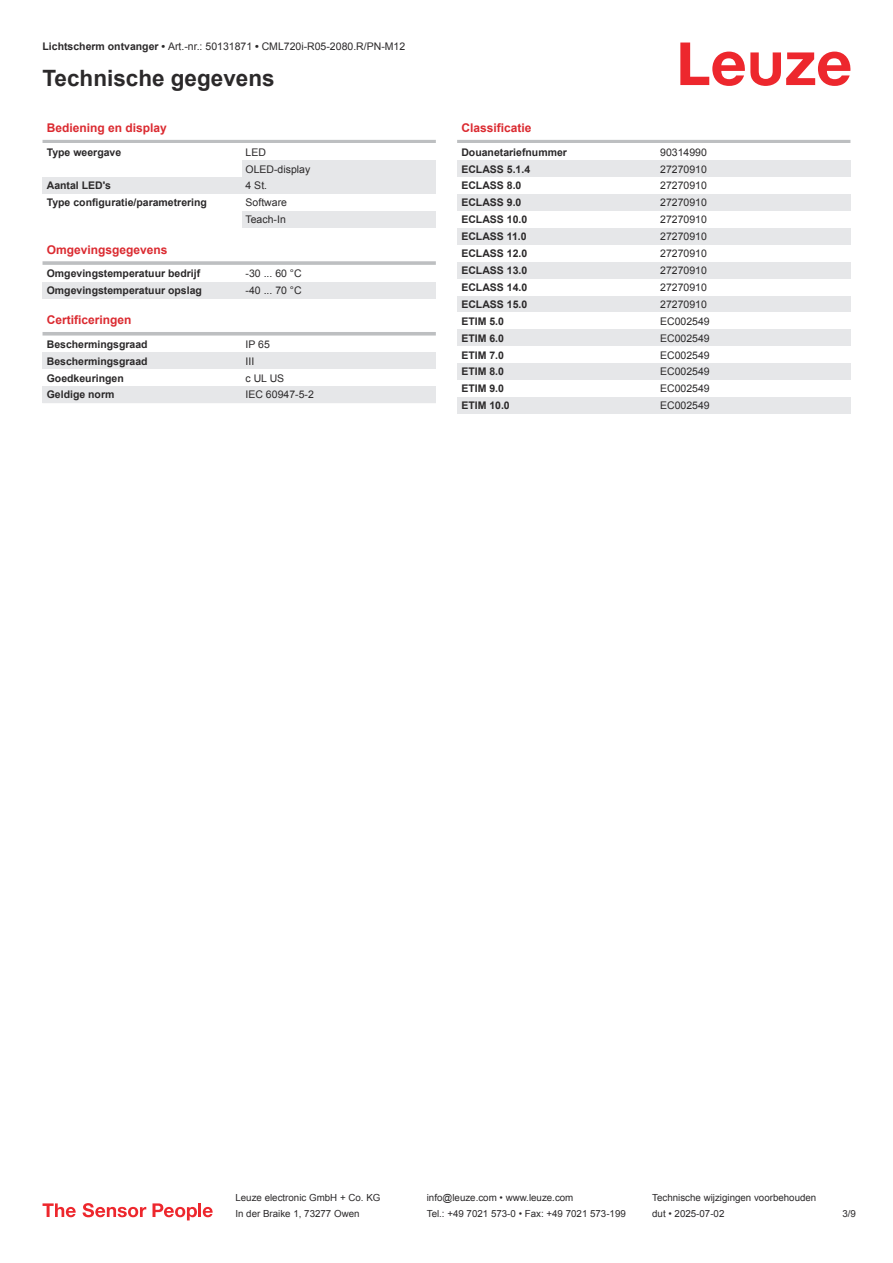
<style>
.page{position:relative;width:893px;height:1263px;background:#fff}
.page>*{position:absolute;margin:0;border:0;box-sizing:border-box;transform-origin:0 0}
.t1{font:700 22.5px "Arial";color:#2b292a}
.t2{font:700 12px "Arial";color:#db2a30}
.t3{font:700 10.5px "Arial";color:#2b292a}
.t4{font:10.5px/17px "Arial";color:#2b292a}
.t5{font:9.75px "Arial";color:#2b292a}
.s1{font-weight:700}
</style>
<div class="page">
<svg style="left:680px;top:43px;width:170px;height:43px"></svg>
<hr style="left:43px;top:140px;width:393px;height:3px;background:#bdbfc1">
<div style="left:242px;top:160px;width:194px;height:17px;background:#e6e7e9"></div>
<div style="left:43px;top:177px;width:199px;height:17px;background:#e6e7e9"></div>
<div style="left:242px;top:177px;width:194px;height:17px;background:#e6e7e9"></div>
<div style="left:242px;top:211px;width:194px;height:17px;background:#e6e7e9"></div>
<hr style="left:43px;top:261px;width:393px;height:4px;background:#c5c7c9">
<div style="left:43px;top:282px;width:199px;height:17px;background:#e6e7e9"></div>
<div style="left:242px;top:282px;width:194px;height:17px;background:#e6e7e9"></div>
<svg style="left:43px;top:332px;width:393px;height:4px;background:#c4c6c7"></svg>
<div style="left:43px;top:352px;width:199px;height:17px;background:#e6e7e9"></div>
<div style="left:242px;top:352px;width:194px;height:17px;background:#e6e7e9"></div>
<div style="left:43px;top:386px;width:199px;height:17px;background:#e6e7e9"></div>
<div style="left:242px;top:386px;width:194px;height:17px;background:#e6e7e9"></div>
<hr style="left:457px;top:140px;width:393px;height:3px;background:#bdbfc1">
<div style="left:457px;top:160px;width:200px;height:17px;background:#e6e7e9"></div>
<div style="left:657px;top:160px;width:193px;height:17px;background:#e6e7e9"></div>
<div style="left:457px;top:194px;width:200px;height:17px;background:#e6e7e9"></div>
<div style="left:657px;top:194px;width:193px;height:17px;background:#e6e7e9"></div>
<div style="left:457px;top:228px;width:200px;height:17px;background:#e6e7e9"></div>
<div style="left:657px;top:228px;width:193px;height:17px;background:#e6e7e9"></div>
<div style="left:457px;top:262px;width:200px;height:17px;background:#e6e7e9"></div>
<div style="left:657px;top:262px;width:193px;height:17px;background:#e6e7e9"></div>
<div style="left:457px;top:296px;width:200px;height:16px;background:#e6e7e9"></div>
<div style="left:657px;top:296px;width:193px;height:16px;background:#e6e7e9"></div>
<div style="left:457px;top:329px;width:200px;height:17px;background:#e6e7e9"></div>
<div style="left:657px;top:329px;width:193px;height:17px;background:#e6e7e9"></div>
<div style="left:457px;top:363px;width:200px;height:17px;background:#e6e7e9"></div>
<div style="left:657px;top:363px;width:193px;height:17px;background:#e6e7e9"></div>
<div style="left:457px;top:397px;width:200px;height:17px;background:#e6e7e9"></div>
<div style="left:657px;top:397px;width:193px;height:17px;background:#e6e7e9"></div>
<svg style="left:43px;top:1203px;width:33px;height:14px"></svg>
<svg style="left:83px;top:1203px;width:63px;height:14px"></svg>
<svg style="left:153px;top:1203px;width:44px;height:17px"></svg>
<hr style="left:198px;top:1203px;width:3px;height:14px;background:#ed272d">
<svg style="left:203px;top:1207px;width:10px;height:10px"></svg>
<p class="t4" style="left:43px;top:39px;width:364px"><span class="s1">Lichtscherm ontvanger •</span> Art.-nr.: 50131871 <span class="s1">•</span> CML720i-R05-2080.R/PN-M12</p>
<h1 class="t1" style="left:43px;top:70px;width:234px">Technische gegevens</h1>
<p class="t2" style="left:47px;top:123px;width:122px">Bediening en display</p>
<p class="t3" style="left:47px;top:148px;width:76px">Type weergave</p>
<p class="t4" style="left:246px;top:144px;width:66px">LED<br>OLED-display</p>
<p class="t3" style="left:47px;top:182px;width:66px">Aantal LED's</p>
<p class="t4" style="left:246px;top:178px;width:23px">4 St.</p>
<p class="t3" style="left:47px;top:199px;width:162px">Type configuratie/parametrering</p>
<p class="t4" style="left:246px;top:195px;width:43px">Software<br>Teach-In</p>
<p class="t2" style="left:47px;top:245px;width:122px">Omgevingsgegevens</p>
<p class="t3" style="left:47px;top:269px;width:155px">Omgevingstemperatuur bedrijf</p>
<p class="t4" style="left:246px;top:266px;width:58px">-30 ... 60 °C</p>
<p class="t3" style="left:47px;top:286px;width:157px">Omgevingstemperatuur opslag</p>
<p class="t4" style="left:246px;top:283px;width:58px">-40 ... 70 °C</p>
<p class="t2" style="left:47px;top:316px;width:86px">Certificeringen</p>
<p class="t3" style="left:47px;top:340px;width:102px">Beschermingsgraad</p>
<p class="t4" style="left:246px;top:337px;width:26px">IP 65</p>
<p class="t3" style="left:47px;top:357px;width:102px">Beschermingsgraad</p>
<p class="t4" style="left:246px;top:353px;width:10px">III</p>
<p class="t3" style="left:47px;top:374px;width:79px">Goedkeuringen</p>
<p class="t4" style="left:246px;top:370px;width:40px">c UL US</p>
<p class="t3" style="left:47px;top:391px;width:69px">Geldige norm</p>
<p class="t4" style="left:246px;top:387px;width:70px">IEC 60947-5-2</p>
<p class="t2" style="left:461px;top:123px;width:72px">Classificatie</p>
<p class="t3" style="left:461px;top:148px;width:107px">Douanetariefnummer</p>
<p class="t4" style="left:660px;top:144px;width:48px">90314990</p>
<p class="t3" style="left:461px;top:165px;width:70px">ECLASS 5.1.4</p>
<p class="t4" style="left:660px;top:161px;width:48px">27270910</p>
<p class="t3" style="left:461px;top:182px;width:62px">ECLASS 8.0</p>
<p class="t4" style="left:660px;top:178px;width:48px">27270910</p>
<p class="t3" style="left:461px;top:199px;width:62px">ECLASS 9.0</p>
<p class="t4" style="left:660px;top:195px;width:48px">27270910</p>
<p class="t3" style="left:461px;top:216px;width:67px">ECLASS 10.0</p>
<p class="t4" style="left:660px;top:212px;width:48px">27270910</p>
<p class="t3" style="left:461px;top:233px;width:67px">ECLASS 11.0</p>
<p class="t4" style="left:660px;top:229px;width:48px">27270910</p>
<p class="t3" style="left:461px;top:249px;width:67px">ECLASS 12.0</p>
<p class="t4" style="left:660px;top:246px;width:48px">27270910</p>
<p class="t3" style="left:461px;top:266px;width:67px">ECLASS 13.0</p>
<p class="t4" style="left:660px;top:263px;width:48px">27270910</p>
<p class="t3" style="left:461px;top:283px;width:67px">ECLASS 14.0</p>
<p class="t4" style="left:660px;top:280px;width:48px">27270910</p>
<p class="t3" style="left:461px;top:300px;width:67px">ECLASS 15.0</p>
<p class="t4" style="left:660px;top:297px;width:48px">27270910</p>
<p class="t3" style="left:461px;top:317px;width:44px">ETIM 5.0</p>
<p class="t4" style="left:660px;top:313px;width:51px">EC002549</p>
<p class="t3" style="left:461px;top:334px;width:44px">ETIM 6.0</p>
<p class="t4" style="left:660px;top:330px;width:51px">EC002549</p>
<p class="t3" style="left:461px;top:351px;width:44px">ETIM 7.0</p>
<p class="t4" style="left:660px;top:347px;width:51px">EC002549</p>
<p class="t3" style="left:461px;top:368px;width:44px">ETIM 8.0</p>
<p class="t4" style="left:660px;top:364px;width:51px">EC002549</p>
<p class="t3" style="left:461px;top:385px;width:44px">ETIM 9.0</p>
<p class="t4" style="left:660px;top:381px;width:51px">EC002549</p>
<p class="t3" style="left:461px;top:402px;width:50px">ETIM 10.0</p>
<p class="t4" style="left:660px;top:398px;width:51px">EC002549</p>
<p class="t5" style="left:235px;top:1194px;width:146px">Leuze electronic GmbH + Co. KG</p>
<p class="t5" style="left:427px;top:1194px;width:148px">info@leuze.com • www.leuze.com</p>
<p class="t5" style="left:652px;top:1194px;width:166px">Technische wijzigingen voorbehouden</p>
<p class="t5" style="left:235px;top:1210px;width:126px">In der Braike 1, 73277 Owen</p>
<p class="t5" style="left:427px;top:1210px;width:201px">Tel.: +49 7021 573-0 • Fax: +49 7021 573-199</p>
<p class="t5" style="left:652px;top:1210px;width:74px">dut • 2025-07-02</p>
<p class="t5" style="left:842px;top:1210px;width:15px">3 /9</p>
</div>
